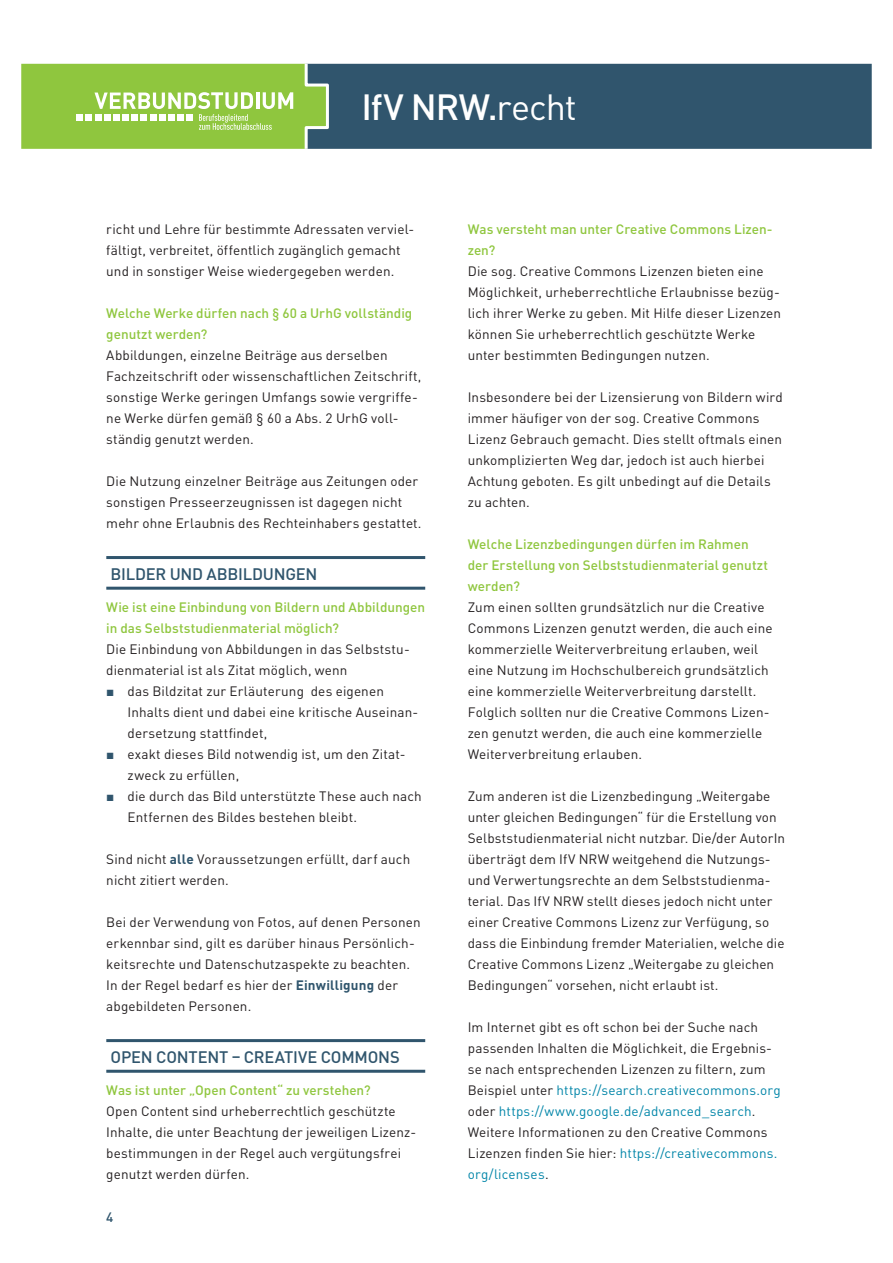
<style>
.page{position:relative;width:893px;height:1263px;background:#fff}
.page>*{position:absolute;margin:0;border:0;box-sizing:border-box;transform-origin:0 0}
.t1{font:500 36px "DINOT";letter-spacing:-.025em;color:#fff}
.t2{font:500 16.5px "DINOT";letter-spacing:-.015em;color:#30556d}
.t3{font:13.5px/21px "DINOT";letter-spacing:.01em;color:#231f20}
.t4{font:500 13.5px/21px "DINOT";color:#8fc63e}
.t5{font:500 13.5px "DINOT";color:#30556d}
.s1{font-weight:400}
.s2{font-family:"Arial";color:#30556d}
.s3{font-weight:700;color:#30556d}
.s4{color:#0085a8}
</style>
<div class="page">
<div style="left:330px;top:64px;width:542px;height:85px;background:#30556d"></div>
<svg style="left:21px;top:63px;width:309px;height:86px;background:#97c753"></svg>
<div style="left:122px;top:114px;width:7px;height:7px;background:#fff"></div>
<div style="left:141px;top:114px;width:6px;height:7px;background:#fff"></div>
<div style="left:113px;top:114px;width:7px;height:7px;background:#fff"></div>
<div style="left:131px;top:114px;width:7px;height:7px;background:#fff"></div>
<div style="left:159px;top:114px;width:6px;height:7px;background:#fff"></div>
<div style="left:177px;top:114px;width:7px;height:7px;background:#fff"></div>
<div style="left:150px;top:114px;width:6px;height:7px;background:#fff"></div>
<div style="left:168px;top:114px;width:7px;height:7px;background:#fff"></div>
<div style="left:186px;top:114px;width:7px;height:7px;background:#fff"></div>
<div style="left:86px;top:114px;width:6px;height:7px;background:#fff"></div>
<div style="left:95px;top:114px;width:7px;height:7px;background:#fff"></div>
<div style="left:104px;top:114px;width:7px;height:7px;background:#fff"></div>
<div style="left:77px;top:114px;width:6px;height:7px;background:#fff"></div>
<hr style="left:106px;top:556px;width:319px;height:3px;background:#30556d">
<hr style="left:106px;top:587px;width:319px;height:3px;background:#30556d">
<hr style="left:106px;top:1039px;width:319px;height:3px;background:#30556d">
<hr style="left:106px;top:1070px;width:319px;height:3px;background:#30556d">
<h1 class="t1" style="left:361px;top:82px;width:217px">IfV NRW.<span class="s1">recht</span></h1>
<p class="t3" style="left:106px;top:218px;width:310px">richt und Lehre für bestimmte Adressaten verviel&shy;fältigt, verbreitet, öffentlich zugänglich gemacht und in sonstiger Weise wiedergegeben werden.</p>
<p class="t4" style="left:106px;top:302px;width:308px">Welche Werke dürfen nach § 60 a UrhG vollständig genutzt werden?</p>
<p class="t3" style="left:106px;top:344px;width:317px">Abbildungen, einzelne Beiträge aus derselben Fachzeitschrift oder wissenschaftlichen Zeitschrift, sonstige Werke geringen Umfangs sowie vergriffe&shy;ne Werke dürfen gemäß § 60 a Abs. 2 UrhG voll&shy;ständig genutzt werden.</p>
<p class="t3" style="left:106px;top:470px;width:317px">Die Nutzung einzelner Beiträge aus Zeitungen oder sonstigen Presseerzeugnissen ist dagegen nicht mehr ohne Erlaubnis des Rechteinhabers gestattet.</p>
<p class="t2" style="left:111px;top:563px;width:208px">BILDER UND ABBILDUNGEN</p>
<p class="t4" style="left:106px;top:596px;width:320px">Wie ist eine Einbindung von Bildern und Abbildungen in das Selbststudienmaterial möglich?</p>
<p class="t3" style="left:106px;top:638px;width:305px">Die Einbindung von Abbildungen in das Selbststu&shy;dienmaterial ist als Zitat möglich, wenn</p>
<p class="t3" style="left:128px;top:680px;width:292px;text-indent:-21px"><span class="s2">■</span> das Bildzitat zur Erläuterung des eigenen<br>Inhalts dient und dabei eine kritische Auseinan&shy;dersetzung stattfindet,</p>
<p class="t3" style="left:128px;top:743px;width:279px;text-indent:-21px"><span class="s2">■</span> exakt dieses Bild notwendig ist, um den Zitat&shy;zweck zu erfüllen,</p>
<p class="t3" style="left:128px;top:785px;width:296px;text-indent:-21px"><span class="s2">■</span> die durch das Bild unterstützte These auch nach<br>Entfernen des Bildes bestehen bleibt.</p>
<p class="t3" style="left:106px;top:848px;width:305px">Sind nicht <span class="s3">alle</span> Voraussetzungen erfüllt, darf auch nicht zitiert werden.</p>
<p class="t3" style="left:106px;top:911px;width:316px">Bei der Verwendung von Fotos, auf denen Personen erkennbar sind, gilt es darüber hinaus Persönlich&shy;keitsrechte und Datenschutzaspekte zu beachten.<br>In der Regel bedarf es hier der <span class="s3">Einwilligung</span> der abgebildeten Personen.</p>
<p class="t2" style="left:111px;top:1046px;width:291px">OPEN CONTENT – CREATIVE COMMONS</p>
<p class="t4" style="left:106px;top:1079px;width:266px">Was ist unter „Open Content“ zu verstehen?</p>
<p class="t3" style="left:106px;top:1100px;width:311px">Open Content sind urheberrechtlich geschützte Inhalte, die unter Beachtung der jeweiligen Lizenz&shy;bestimmungen in der Regel auch vergütungsfrei genutzt werden dürfen.</p>
<p class="t5" style="left:106px;top:1208px;width:9px">4</p>
<p class="t4" style="left:468px;top:218px;width:306px">Was versteht man unter Creative Commons Lizen&shy;zen?</p>
<p class="t3" style="left:468px;top:260px;width:315px">Die sog. Creative Commons Lizenzen bieten eine Möglichkeit, urheberrechtliche Erlaubnisse bezüg&shy;lich ihrer Werke zu geben. Mit Hilfe dieser Lizenzen können Sie urheberrechtlich geschützte Werke unter bestimmten Bedingungen nutzen.</p>
<p class="t3" style="left:468px;top:386px;width:317px">Insbesondere bei der Lizensierung von Bildern wird immer häufiger von der sog. Creative Commons Lizenz Gebrauch gemacht. Dies stellt oftmals einen unkomplizierten Weg dar, jedoch ist auch hierbei Achtung geboten. Es gilt unbedingt auf die Details zu achten.</p>
<p class="t4" style="left:468px;top:533px;width:302px">Welche Lizenzbedingungen dürfen im Rahmen der Erstellung von Selbststudienmaterial genutzt werden?</p>
<p class="t3" style="left:468px;top:596px;width:306px">Zum einen sollten grundsätzlich nur die Creative Commons Lizenzen genutzt werden, die auch eine kommerzielle Weiterverbreitung erlauben, weil eine Nutzung im Hochschulbereich grundsätzlich eine kommerzielle Weiterverbreitung darstellt.<br>Folglich sollten nur die Creative Commons Lizen&shy;zen genutzt werden, die auch eine kommerzielle Weiterverbreitung erlauben.</p>
<p class="t3" style="left:468px;top:785px;width:319px">Zum anderen ist die Lizenzbedingung „Weitergabe unter gleichen Bedingungen“ für die Erstellung von Selbststudienmaterial nicht nutzbar. Die/der AutorIn überträgt dem IfV NRW weitgehend die Nutzungs&shy;und Verwertungsrechte an dem Selbststudienma&shy;terial. Das IfV NRW stellt dieses jedoch nicht unter einer Creative Commons Lizenz zur Verfügung, so dass die Einbindung fremder Materialien, welche die Creative Commons Lizenz „Weitergabe zu gleichen Bedingungen“ vorsehen, nicht erlaubt ist.</p>
<p class="t3" style="left:468px;top:1016px;width:315px">Im Internet gibt es oft schon bei der Suche nach passenden Inhalten die Möglichkeit, die Ergebnis&shy;se nach entsprechenden Lizenzen zu filtern, zum Beispiel unter <span class="s4">https://search.creativecommons.org </span>oder <span class="s4">https://www.google.de/advanced_search</span>.<br>Weitere Informationen zu den Creative Commons Lizenzen finden Sie hier: <span class="s4">https://creativecommons. org/licenses</span>.</p>
</div>
